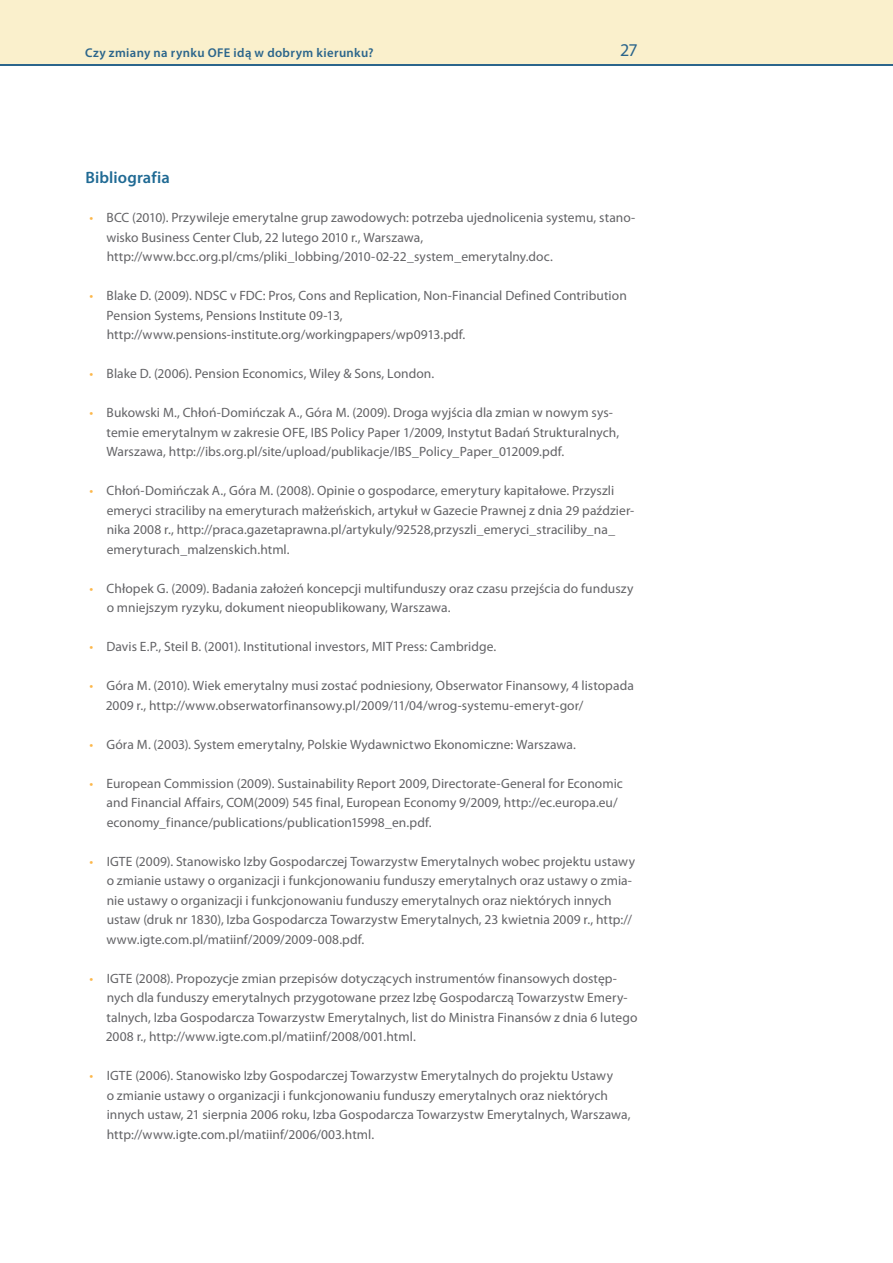
<style>
.page{position:relative;width:893px;height:1263px;background:#fff}
.page>*{position:absolute;margin:0;border:0;box-sizing:border-box;transform-origin:0 0}
.t1{font:18px "Myriad Pro";color:#2b658b}
.t2{font:600 16.5px "Myriad Pro";letter-spacing:.005em;color:#206a94}
.bullet{font:13.5px/19.5px "Myriad Pro";letter-spacing:.005em;color:#636366}
.t3{font:600 12.75px "Myriad Pro";letter-spacing:.03em;color:#2b658b}
.s1{color:#fcb74b}
</style>
<div class="page">
<div style="left:0;top:0;width:893px;height:66px;background:#2b658b"></div>
<div style="left:0;top:0;width:893px;height:64px;background:#faf0cc"></div>
<p class="t3" style="left:85px;top:44px;width:290px">Czy zmiany na rynku OFE idą w dobrym kierunku?</p>
<h1 class="t1" style="left:620px;top:39px;width:19px">27</h1>
<p class="t2" style="left:85px;top:167px;width:86px">Bibliografia</p>
<p class="bullet" style="left:106px;top:208px;width:530px;text-indent:-17px"><span class="s1">•</span> BCC (2010). Przywileje emerytalne grup zawodowych: potrzeba ujednolicenia systemu, stano&shy;wisko Business Center Club, 22 lutego 2010 r., Warszawa, http://www.bcc.org.pl/cms/pliki_lobbing/2010-02-22_system_emerytalny.doc.</p>
<p class="bullet" style="left:107px;top:286px;width:522px;text-indent:-17px"><span class="s1">•</span> Blake D. (2009). NDSC v FDC: Pros, Cons and Replication, Non-Financial Defined Contribution<br>Pension Systems, Pensions Institute 09-13, http://www.pensions-institute.org/workingpapers/wp0913.pdf.</p>
<p class="bullet" style="left:89px;top:364px;width:346px"><span class="s1">•</span> Blake D. (2006). Pension Economics, Wiley &amp; Sons, London.</p>
<p class="bullet" style="left:106px;top:403px;width:514px;text-indent:-17px"><span class="s1">•</span> Bukowski M., Chłoń-Domińczak A., Góra M. (2009). Droga wyjścia dla zmian w nowym sys&shy;temie emerytalnym w zakresie OFE, IBS Policy Paper 1/2009, Instytut Badań Strukturalnych,<br>Warszawa, http://ibs.org.pl/site/upload/publikacje/IBS_Policy_Paper_012009.pdf.</p>
<p class="bullet" style="left:107px;top:481px;width:529px;text-indent:-17px"><span class="s1">•</span> Chłoń-Domińczak A., Góra M. (2008). Opinie o gospodarce, emerytury kapitałowe. Przyszli emeryci straciliby na emeryturach małżeńskich, artykuł w Gazecie Prawnej z dnia 29 paździer&shy;nika 2008 r., http://praca.gazetaprawna.pl/artykuly/92528,przyszli_emeryci_straciliby_na_ emeryturach_malzenskich.html.</p>
<p class="bullet" style="left:107px;top:578px;width:528px;text-indent:-17px"><span class="s1">•</span> Chłopek G. (2009). Badania założeń koncepcji multifunduszy oraz czasu przejścia do funduszy o mniejszym ryzyku, dokument nieopublikowany, Warszawa.</p>
<p class="bullet" style="left:89px;top:637px;width:408px"><span class="s1">•</span> Davis E.P., Steil B. (2001). Institutional investors, MIT Press: Cambridge.</p>
<p class="bullet" style="left:106px;top:676px;width:530px;text-indent:-16px"><span class="s1">•</span> Góra M. (2010). Wiek emerytalny musi zostać podniesiony, Obserwator Finansowy, 4 listopada<br>2009 r., http://www.obserwatorfinansowy.pl/2009/11/04/wrog-systemu-emeryt-gor/</p>
<p class="bullet" style="left:89px;top:734px;width:488px"><span class="s1">•</span> Góra M. (2003). System emerytalny, Polskie Wydawnictwo Ekonomiczne: Warszawa.</p>
<p class="bullet" style="left:107px;top:773px;width:518px;text-indent:-17px"><span class="s1">•</span> European Commission (2009). Sustainability Report 2009, Directorate-General for Economic and Financial Affairs, COM(2009) 545 final, European Economy 9/2009, http://ec.europa.eu/ economy_finance/publications/publication15998_en.pdf.</p>
<p class="bullet" style="left:106px;top:851px;width:530px;text-indent:-17px"><span class="s1">•</span> IGTE (2009). Stanowisko Izby Gospodarczej Towarzystw Emerytalnych wobec projektu ustawy o zmianie ustawy o organizacji i funkcjonowaniu funduszy emerytalnych oraz ustawy o zmia&shy;nie ustawy o organizacji i funkcjonowaniu funduszy emerytalnych oraz niektórych innych ustaw (druk nr 1830), Izba Gospodarcza Towarzystw Emerytalnych, 23 kwietnia 2009 r., http:// www.igte.com.pl/matiinf/2009/2009-008.pdf.</p>
<p class="bullet" style="left:106px;top:968px;width:533px;text-indent:-16px"><span class="s1">•</span> IGTE (2008). Propozycje zmian przepisów dotyczących instrumentów finansowych dostęp&shy;nych dla funduszy emerytalnych przygotowane przez Izbę Gospodarczą Towarzystw Emery&shy;talnych, Izba Gospodarcza Towarzystw Emerytalnych, list do Ministra Finansów z dnia 6 lutego 2008 r., http://www.igte.com.pl/matiinf/2008/001.html.</p>
<p class="bullet" style="left:107px;top:1066px;width:525px;text-indent:-17px"><span class="s1">•</span> IGTE (2006). Stanowisko Izby Gospodarczej Towarzystw Emerytalnych do projektu Ustawy<br>o zmianie ustawy o organizacji i funkcjonowaniu funduszy emerytalnych oraz niektórych innych ustaw, 21 sierpnia 2006 roku, Izba Gospodarcza Towarzystw Emerytalnych, Warszawa, http://www.igte.com.pl/matiinf/2006/003.html.</p>
</div>
